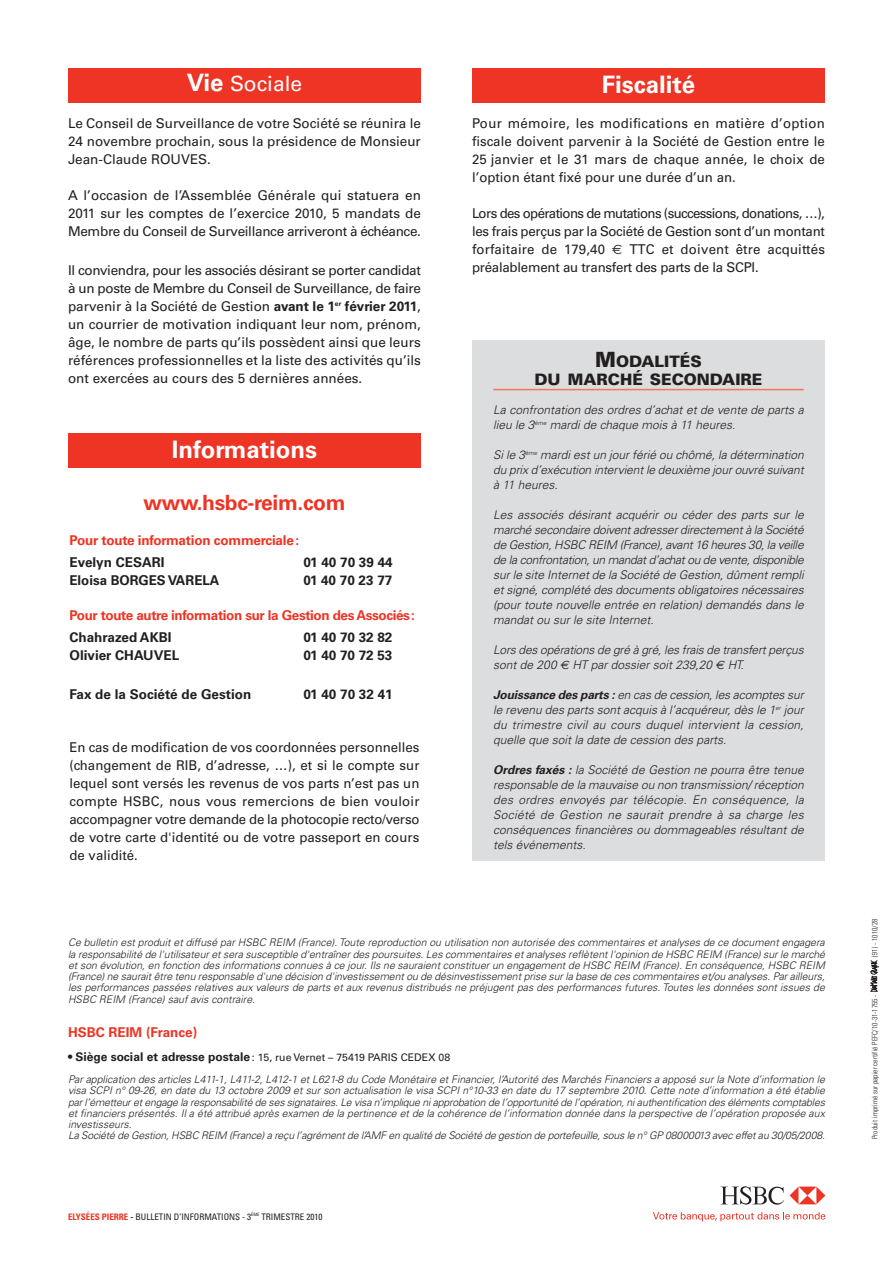
<style>
.page{position:relative;width:893px;height:1263px;background:#fff}
.page>*{position:absolute;margin:0;border:0;box-sizing:border-box;transform-origin:0 0}
.t1{font:700 24px "Univers";color:#fff}
.t2{font:700 21px "Univers";letter-spacing:-.015em;color:#ee3424}
.t3{font:21px "Univers";color:#fff}
.t4{font:900 15.75px/18px "Univers";color:#231f20;text-align:center}
.t5{font:13.5px/18px "Univers";color:#231f20;text-align:justify}
.t6{font:700 13.5px "Univers";color:#231f20}
.t7{font:700 13.5px "Univers";letter-spacing:-.03em;color:#ee3424}
.t8{font:700 13.5px "Univers";color:#ee3424}
.t9{font:italic 300 12px/15px "Univers";color:#231f20;text-align:justify}
.t10{font:italic 300 10.5px/11.2px "Univers";letter-spacing:-.02em;color:#231f20}
.t11{font:condensed 9px "Univers";color:#231f20}
.t12{font:300 condensed 7.5px "Univers";color:#231f20}
.s1{font-weight:700;font-size:24px}
.s2{font-weight:700}
.s3{font-family:"Euro Sans"}
.s4{font-size:21px}
.s5{font-family:"Euro Sans";font-weight:400}
.s6{font-weight:700;font-style:normal;font-size:12px}
.s7{font-weight:400;font-style:normal}
.s8{font-weight:700;color:#ee3424}
</style>
<div class="page">
<div style="left:472px;top:340px;width:353px;height:520px;background:#dcddde"></div>
<hr style="left:493px;top:389px;width:311px;height:1px;background:#f47854">
<div style="left:472px;top:68px;width:353px;height:34px;background:#ee3424"></div>
<div style="left:68px;top:68px;width:353px;height:34px;background:#ee3424"></div>
<div style="left:68px;top:434px;width:353px;height:34px;background:#ee3424"></div>
<svg style="left:653px;top:1212px;width:172px;height:9px"></svg>
<svg style="left:720px;top:1186px;width:64px;height:19px"></svg>
<svg style="left:790px;top:1186px;width:35px;height:18px"></svg>
<svg style="left:870px;top:947px;width:9px;height:44px"></svg>
<h2 class="t3" style="left:187px;top:75px;width:117px"><span class="s1">Vie</span> Sociale</h2>
<p class="t5" style="left:68px;top:116px;width:354px">Le Conseil de Surveillance de votre Société se réunira le 24 novembre prochain, sous la présidence de Monsieur Jean-Claude ROUVES.</p>
<p class="t5" style="left:68px;top:188px;width:354px">A l’occasion de l’Assemblée Générale qui statuera en 2011 sur les comptes de l’exercice 2010, 5 mandats de Membre du Conseil de Surveillance arriveront à échéance.</p>
<p class="t5" style="left:68px;top:262px;width:354px">Il conviendra, pour les associés désirant se porter candidat à un poste de Membre du Conseil de Surveillance, de faire parvenir à la Société de Gestion <span class="s2">avant le 1</span><sup>er</sup> <span class="s2">février 2011</span>, un courrier de motivation indiquant leur nom, prénom, âge, le nombre de parts qu’ils possèdent ainsi que leurs références professionnelles et la liste des activités qu’ils ont exercées au cours des 5 dernières années.</p>
<h1 class="t1" style="left:172px;top:440px;width:147px">Informations</h1>
<h2 class="t2" style="left:143px;top:495px;width:204px">www.hsbc-reim.com</h2>
<p class="t7" style="left:70px;top:536px;width:231px">Pour toute information commerciale:</p>
<p class="t6" style="left:70px;top:558px;width:96px">Evelyn CESARI</p>
<p class="t6" style="left:303px;top:558px;width:91px">01 40 70 39 44</p>
<p class="t6" style="left:70px;top:575px;width:151px">Eloisa BORGES VARELA</p>
<p class="t6" style="left:303px;top:575px;width:90px">01 40 70 23 77</p>
<p class="t7" style="left:70px;top:611px;width:347px">Pour toute autre information sur la Gestion des Associés:</p>
<p class="t6" style="left:70px;top:633px;width:103px">Chahrazed AKBI</p>
<p class="t6" style="left:303px;top:633px;width:91px">01 40 70 32 82</p>
<p class="t6" style="left:70px;top:650px;width:111px">Olivier CHAUVEL</p>
<p class="t6" style="left:303px;top:650px;width:91px">01 40 70 72 53</p>
<p class="t6" style="left:70px;top:690px;width:183px">Fax de la Société de Gestion</p>
<p class="t6" style="left:303px;top:690px;width:91px">01 40 70 32 41</p>
<p class="t5" style="left:70px;top:740px;width:351px">En cas de modification de vos coordonnées personnelles (changement de RIB, d’adresse, …), et si le compte sur lequel sont versés les revenus de vos parts n’est pas un compte HSBC, nous vous remercions de bien vouloir accompagner votre demande de la photocopie recto/verso de votre carte d'identité ou de votre passeport en cours de validité.</p>
<h1 class="t1" style="left:602px;top:76px;width:95px">Fiscalité</h1>
<p class="t5" style="left:472px;top:116px;width:354px">Pour mémoire, les modifications en matière d’option fiscale doivent parvenir à la Société de Gestion entre le 25 janvier et le 31 mars de chaque année, le choix de l’option étant fixé pour une durée d’un an.</p>
<p class="t5" style="left:472px;top:206px;width:354px">Lors des opérations de mutations (successions, donations, …), les frais perçus par la Société de Gestion sont d’un montant forfaitaire de 179,40 <span class="s3">€</span> TTC et doivent être acquittés préalablement au transfert des parts de la SCPI.</p>
<h3 class="t4" style="left:534px;top:353px;width:229px"><span class="s4">M</span>ODALITÉS<br>DU MARCHÉ SECONDAIRE</h3>
<p class="t9" style="left:493px;top:403px;width:314px">La confrontation des ordres d’achat et de vente de parts a lieu le 3<sup>ème</sup> mardi de chaque mois à 11 heures.</p>
<p class="t9" style="left:493px;top:448px;width:314px">Sile 3<sup>ème</sup> mardiestun jourférié ou chômé,la détermination du prix d’exécution intervientle deuxième jourouvré suivant à 11 heures.</p>
<p class="t9" style="left:493px;top:508px;width:314px">Les associés désirant acquérir ou céder des parts sur le marché secondaire doiventadresserdirectementà la Société de Gestion,HSBC REIM (France),avant16 heures 30,la veille de la confrontation,un mandatd’achatou de vente,disponible surle site Internetde la Société de Gestion,dûmentrempli etsigné,complété des documents obligatoires nécessaires (pour toute nouvelle entrée en relation) demandés dans le mandat ou sur le site Internet.</p>
<p class="t9" style="left:493px;top:643px;width:314px">Lors des opérations de gré à gré,les frais de transfertperçus sont de 200 <span class="s5">€</span> HT par dossier soit 239,20 <span class="s5">€</span> HT.</p>
<p class="t9" style="left:493px;top:688px;width:314px"><span class="s2">Jouissance des parts :</span> en cas de cession,les acomptes sur le revenu des parts sontacquis à l’acquéreur,dès le 1<sup>er</sup> jour du trimestre civil au cours duquel intervient la cession, quelle que soit la date de cession des parts.</p>
<p class="t9" style="left:493px;top:763px;width:314px"><span class="s2">Ordres faxés :</span> la Société de Gestion ne pourra être tenue responsable de la mauvaise ou non transmission/ réception des ordres envoyés par télécopie. En conséquence, la Société de Gestion ne saurait prendre à sa charge les conséquences financières ou dommageables résultant de tels événements.</p>
<p class="t10" style="left:68px;top:938px;width:760px;text-align:justify">Ce bulletin est produit et diffusé par HSBC REIM (France).Toute reproduction ou utilisation non autorisée des commentaires et analyses de ce document engagera la responsabilité de l'utilisateuretsera susceptible d'entraînerdes poursuites.Les commentaires etanalyses reflètentl'opinion de HSBC REIM (France)surle marché et son évolution, en fonction des informations connues à ce jour. Ils ne sauraient constituer un engagement de HSBC REIM (France). En conséquence, HSBC REIM (France)ne sauraitêtre tenu responsable d'une décision d'investissementou de désinvestissementprise surla base de ces commentaires et/ou analyses.Parailleurs, les performances passées relatives aux valeurs de parts et aux revenus distribués ne préjugent pas des performances futures.Toutes les données sont issues de HSBC REIM (France) sauf avis contraire.</p>
<p class="t8" style="left:68px;top:1027px;width:131px">HSBC REIM (France)</p>
<p class="t10" style="left:68px;top:1046px;width:760px;line-height:22.5px"><span class="s6">• Siège social et adresse postale</span> <span class="s7">: 15, rue Vernet – 75419 PARIS CEDEX 08<br></span>Par application des articles L411-1, L411-2, L412-1 et L621-8 du Code Monétaire et Financier, l’Autorité des Marchés Financiers a apposé sur la Note d’information le</p>
<p class="t10" style="left:68px;top:1086px;width:760px">visa SCPI n° 09-26, en date du 13 octobre 2009 et sur son actualisation le visa SCPI n°10-33 en date du 17 septembre 2010. Cette note d’information a été établie parl’émetteuretengage la responsabilité de ses signataires.Le visa n’implique niapprobation de l’opportunité de l’opération,niauthentification des éléments comptables et financiers présentés. Il a été attribué après examen de la pertinence et de la cohérence de l’information donnée dans la perspective de l’opération proposée aux investisseurs.<br>La Société de Gestion,HSBC REIM (France)a reçu l’agrémentde l’AMF en qualité de Société de gestion de portefeuille,sous le n°GP 08000013 avec effetau 30/05/2008.</p>
<p class="t11" style="left:68px;top:1213px;width:256px"><span class="s8">ELYSÉES PIERRE</span> <span class="s2">-</span> BULLETIN D’INFORMATIONS - 3<sup>ÈME</sup> TRIMESTRE 2010</p>
<p class="t12" style="left:872px;top:945px;width:28px;rotate:-90deg">- 1010/28</p>
<p class="t12" style="left:872px;top:1139px;width:146px;rotate:-90deg">Produit imprimé sur papier certifié PEFC/10-31-1755 -</p>
</div>
